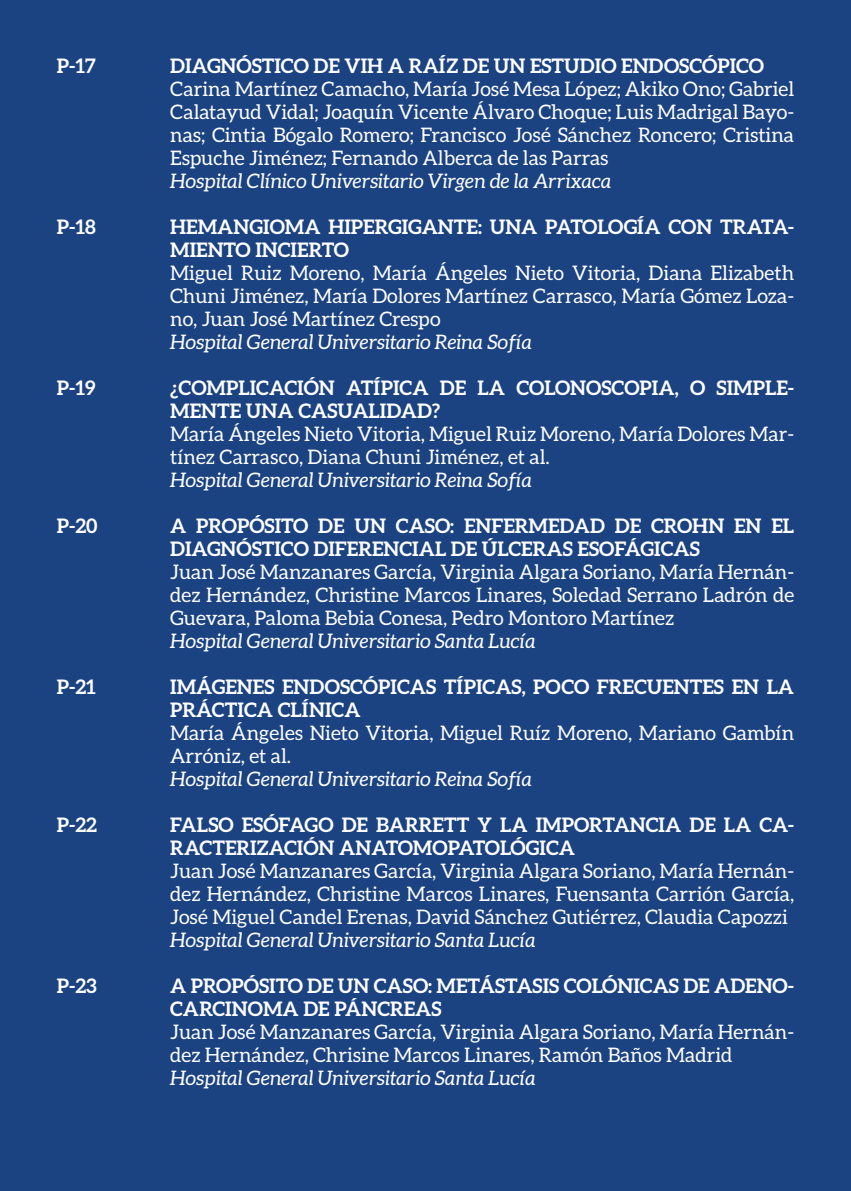
<style>
.page{position:relative;width:851px;height:1191px;background:#fff}
.page>*{position:absolute;margin:0;border:0;box-sizing:border-box;transform-origin:0 0}
.t1{font:20px/23px "Aleo";color:#fff;text-align:justify}
.t2{font:700 20px/23px "Aleo";color:#fff}
.hospit{font:italic 20px "Aleo";color:#fff}
</style>
<div class="page">
<div style="left:0;top:0;width:850px;height:1191px;background:#1b4281"></div>
<p class="t2" style="left:57px;top:54px;width:41px">P-17</p>
<p class="t2" style="left:170px;top:54px;width:595px">DIAGNÓSTICO DE VIH A RAÍZ DE UN ESTUDIO ENDOSCÓPICO</p>
<p class="t1" style="left:170px;top:77px;width:625px">Carina Martínez Camacho, María José Mesa López; Akiko Ono; Gabriel Calatayud Vidal; Joaquín Vicente Álvaro Choque; Luis Madrigal Bayo&shy;nas; Cintia Bógalo Romero; Francisco José Sánchez Roncero; Cristina Espuche Jiménez; Fernando Alberca de las Parras</p>
<p class="hospit" style="left:170px;top:169px;width:442px">Hospital Clínico Universitario Virgen de la Arrixaca</p>
<p class="t2" style="left:57px;top:215px;width:40px">P-18</p>
<p class="t2" style="left:170px;top:215px;width:625px">HEMANGIOMA HIPERGIGANTE: UNA PATOLOGÍA CON TRATA-<br>MIENTO INCIERTO</p>
<p class="t1" style="left:170px;top:261px;width:625px">Miguel Ruiz Moreno, María Ángeles Nieto Vitoria, Diana Elizabeth Chuni Jiménez, María Dolores Martínez Carrasco, María Gómez Loza&shy;no, Juan José Martínez Crespo</p>
<p class="hospit" style="left:170px;top:330px;width:363px">Hospital General Universitario Reina Sofía</p>
<p class="t2" style="left:57px;top:376px;width:40px">P-19</p>
<p class="t2" style="left:170px;top:376px;width:625px">¿COMPLICACIÓN ATÍPICA DE LA COLONOSCOPIA, O SIMPLE-<br>MENTE UNA CASUALIDAD?</p>
<p class="t1" style="left:170px;top:422px;width:625px">María Ángeles Nieto Vitoria, Miguel Ruiz Moreno, María Dolores Mar&shy;tínez Carrasco, Diana Chuni Jiménez, et al.</p>
<p class="hospit" style="left:170px;top:468px;width:363px">Hospital General Universitario Reina Sofía</p>
<p class="t2" style="left:57px;top:514px;width:42px">P-20</p>
<p class="t2" style="left:170px;top:514px;width:625px">A PROPÓSITO DE UN CASO: ENFERMEDAD DE CROHN EN EL<br>DIAGNÓSTICO DIFERENCIAL DE ÚLCERAS ESOFÁGICAS</p>
<p class="t1" style="left:170px;top:560px;width:625px">Juan José Manzanares García, Virginia Algara Soriano, María Hernán&shy;dez Hernández, Christine Marcos Linares, Soledad Serrano Ladrón de Guevara, Paloma Bebia Conesa, Pedro Montoro Martínez</p>
<p class="hospit" style="left:170px;top:629px;width:367px">Hospital General Universitario Santa Lucía</p>
<p class="t2" style="left:57px;top:675px;width:41px">P-21</p>
<p class="t2" style="left:170px;top:675px;width:625px">IMÁGENES ENDOSCÓPICAS TÍPICAS, POCO FRECUENTES EN LA<br>PRÁCTICA CLÍNICA</p>
<p class="t1" style="left:170px;top:721px;width:625px">María Ángeles Nieto Vitoria, Miguel Ruíz Moreno, Mariano Gambín<br>Arróniz, et al.</p>
<p class="hospit" style="left:170px;top:767px;width:363px">Hospital General Universitario Reina Sofía</p>
<p class="t2" style="left:57px;top:813px;width:42px">P-22</p>
<p class="t2" style="left:170px;top:813px;width:625px">FALSO ESÓFAGO DE BARRETT Y LA IMPORTANCIA DE LA CA-<br>RACTERIZACIÓN ANATOMOPATOLÓGICA</p>
<p class="t1" style="left:170px;top:859px;width:625px">Juan José Manzanares García, Virginia Algara Soriano, María Hernán&shy;dez Hernández, Christine Marcos Linares, Fuensanta Carrión García, José Miguel Candel Erenas, David Sánchez Gutiérrez, Claudia Capozzi</p>
<p class="hospit" style="left:170px;top:928px;width:367px">Hospital General Universitario Santa Lucía</p>
<p class="t2" style="left:57px;top:974px;width:42px">P-23</p>
<p class="t2" style="left:170px;top:974px;width:625px">A PROPÓSITO DE UN CASO: METÁSTASIS COLÓNICAS DE ADENO-<br>CARCINOMA DE PÁNCREAS</p>
<p class="t1" style="left:170px;top:1020px;width:625px">Juan José Manzanares García, Virginia Algara Soriano, María Hernán&shy;dez Hernández, Chrisine Marcos Linares, Ramón Baños Madrid</p>
<p class="hospit" style="left:170px;top:1066px;width:367px">Hospital General Universitario Santa Lucía</p>
</div>
